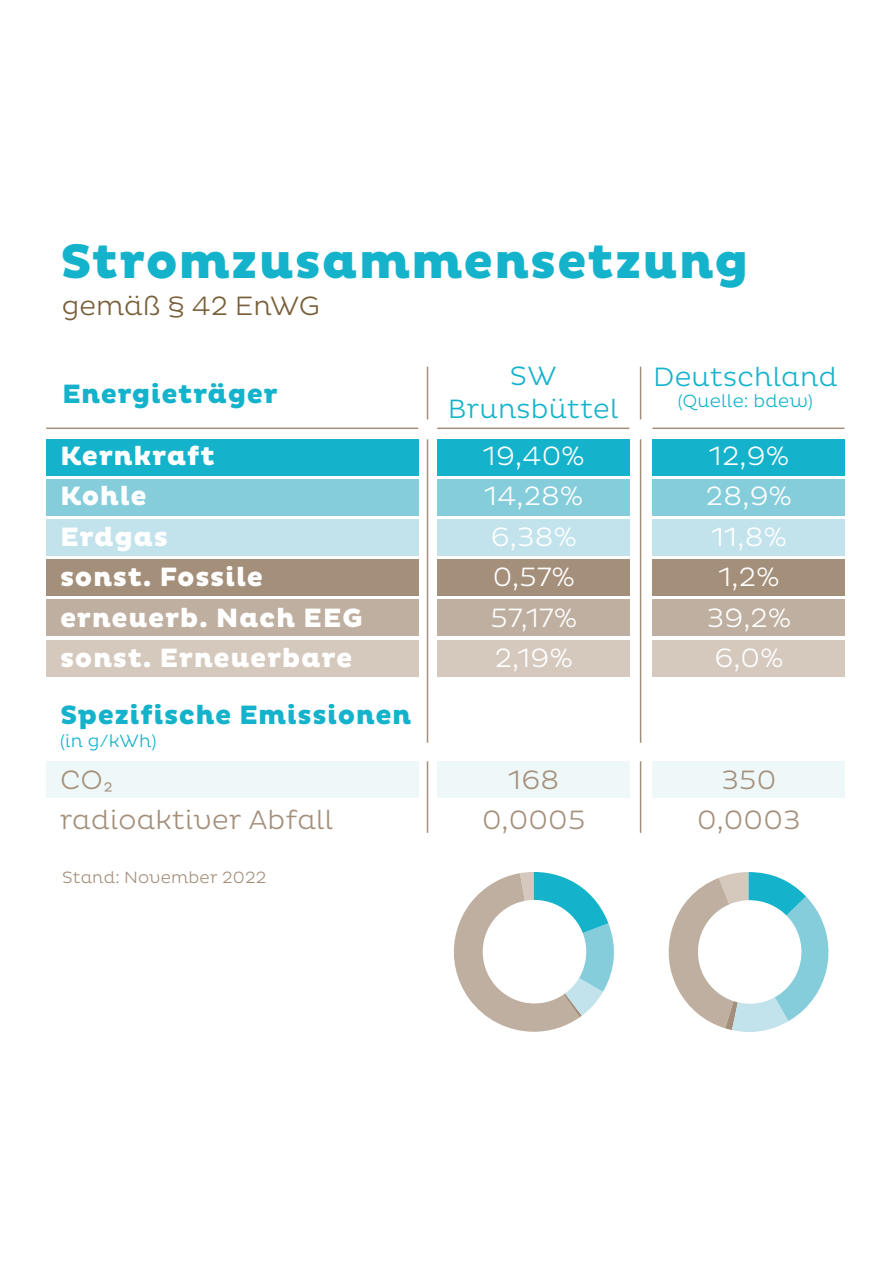
<style>
.page{position:relative;width:893px;height:1263px;background:#fff}
.page>*{position:absolute;margin:0;border:0;box-sizing:border-box;transform-origin:0 0}
.t1{font:800 49.5px "Pluto";letter-spacing:.015em;color:#14b3cb}
.t2{font:300 28.8px "Pluto";color:#a48f7a}
.t3{font:800 27px "Pluto";letter-spacing:.025em;color:#fff}
.t4{font:300 27px "Pluto";letter-spacing:.01em;color:#fff}
.t5{font:300 27px "Pluto";letter-spacing:.01em;color:#a48f7a}
.t6{font:800 27px "Pluto";letter-spacing:.02em;color:#14b3cb}
.t7{font:300 27px/32.4px "Pluto";letter-spacing:.01em;color:#14b3cb;text-align:center}
.t8{font:300 27px "Pluto";color:#795f39}
.t9{font:300 18px "Pluto";letter-spacing:.01em;color:#14b3cb}
.t10{font:300 16.65px "Pluto";letter-spacing:.01em;color:#a48f7a}
</style>
<div class="page">
<div style="left:46px;top:439px;width:372px;height:36px;background:#14b3cb"></div>
<div style="left:46px;top:479px;width:372px;height:37px;background:#86cddc"></div>
<div style="left:46px;top:560px;width:372px;height:36px;background:#a48f7a"></div>
<div style="left:46px;top:600px;width:372px;height:36px;background:#bfafa0"></div>
<div style="left:46px;top:640px;width:372px;height:36px;background:#d5c9be"></div>
<div style="left:437px;top:439px;width:192px;height:36px;background:#14b3cb"></div>
<div style="left:437px;top:479px;width:192px;height:37px;background:#86cddc"></div>
<div style="left:437px;top:560px;width:192px;height:36px;background:#a48f7a"></div>
<div style="left:437px;top:600px;width:192px;height:36px;background:#bfafa0"></div>
<div style="left:652px;top:439px;width:192px;height:36px;background:#14b3cb"></div>
<div style="left:652px;top:479px;width:192px;height:37px;background:#86cddc"></div>
<div style="left:46px;top:520px;width:372px;height:36px;background:#c2e3ec"></div>
<div style="left:437px;top:520px;width:192px;height:36px;background:#c2e3ec"></div>
<div style="left:652px;top:520px;width:192px;height:36px;background:#c2e3ec"></div>
<div style="left:46px;top:761px;width:372px;height:36px;background:#eff8f9"></div>
<div style="left:437px;top:761px;width:192px;height:36px;background:#eff8f9"></div>
<div style="left:652px;top:761px;width:192px;height:36px;background:#eff8f9"></div>
<div style="left:652px;top:560px;width:192px;height:36px;background:#a48f7a"></div>
<div style="left:652px;top:600px;width:192px;height:36px;background:#bfafa0"></div>
<div style="left:437px;top:640px;width:192px;height:36px;background:#d5c9be"></div>
<div style="left:652px;top:640px;width:192px;height:36px;background:#d5c9be"></div>
<hr style="left:46px;top:428px;width:372px;height:1px;background:#a48f7a">
<hr style="left:437px;top:428px;width:192px;height:1px;background:#a48f7a">
<hr style="left:652px;top:428px;width:192px;height:1px;background:#a48f7a">
<hr style="left:427px;top:367px;width:1px;height:52px;background:#a48f7a">
<hr style="left:427px;top:761px;width:1px;height:72px;background:#a48f7a">
<hr style="left:427px;top:439px;width:1px;height:304px;background:#a48f7a">
<hr style="left:640px;top:367px;width:1px;height:52px;background:#a48f7a">
<hr style="left:640px;top:761px;width:1px;height:72px;background:#a48f7a">
<hr style="left:640px;top:439px;width:1px;height:304px;background:#a48f7a">
<svg style="left:454px;top:872px;width:160px;height:160px"></svg>
<svg style="left:668px;top:872px;width:161px;height:160px"></svg>
<div style="left:483px;top:900px;width:103px;height:103px;background:#fff;border-radius:50%"></div>
<div style="left:698px;top:900px;width:103px;height:104px;background:#fff;border-radius:50%"></div>
<h1 class="t1" style="left:60px;top:233px;width:690px">Stromzusammensetzung</h1>
<p class="t8" style="left:62px;top:290px;width:260px">gemäß § 42 EnWG</p>
<p class="t6" style="left:62px;top:378px;width:217px">Energieträger</p>
<p class="t7" style="left:448px;top:360px;width:172px">SW<br>Brunsbüttel</p>
<p class="t7" style="left:653px;top:360px;width:186px">Deutschland</p>
<p class="t9" style="left:678px;top:391px;width:137px">(Quelle: bdew)</p>
<p class="t3" style="left:60px;top:440px;width:156px">Kernkraft</p>
<p class="t4" style="left:483px;top:440px;width:103px">19,40%</p>
<p class="t4" style="left:709px;top:440px;width:82px">12,9%</p>
<p class="t3" style="left:60px;top:481px;width:88px">Kohle</p>
<p class="t4" style="left:484px;top:481px;width:101px">14,28%</p>
<p class="t4" style="left:706px;top:481px;width:88px">28,9%</p>
<p class="t3" style="left:60px;top:521px;width:110px">Erdgas</p>
<p class="t4" style="left:491px;top:521px;width:88px">6,38%</p>
<p class="t4" style="left:711px;top:521px;width:77px">11,8%</p>
<p class="t3" style="left:60px;top:562px;width:205px">sonst. Fossile</p>
<p class="t4" style="left:493px;top:562px;width:84px">0,57%</p>
<p class="t4" style="left:718px;top:562px;width:63px">1,2%</p>
<p class="t3" style="left:60px;top:602px;width:304px">erneuerb. Nach EEG</p>
<p class="t4" style="left:490px;top:602px;width:88px">57,17%</p>
<p class="t4" style="left:707px;top:602px;width:86px">39,2%</p>
<p class="t3" style="left:60px;top:643px;width:294px">sonst. Erneuerbare</p>
<p class="t4" style="left:495px;top:643px;width:80px">2,19%</p>
<p class="t4" style="left:714px;top:643px;width:71px">6,0%</p>
<p class="t6" style="left:60px;top:700px;width:353px">Spezifische Emissionen</p>
<p class="t9" style="left:60px;top:730px;width:98px">(in g/kWh)</p>
<p class="t5" style="left:60px;top:764px;width:45px">CO</p>
<p class="t5" style="left:508px;top:764px;width:53px">168</p>
<p class="t5" style="left:721px;top:764px;width:56px">350</p>
<p class="t2" style="left:103px;top:779px;width:11px">²</p>
<p class="t5" style="left:60px;top:805px;width:275px">radioaktiver Abfall</p>
<p class="t5" style="left:482px;top:805px;width:105px">0,0005</p>
<p class="t5" style="left:697px;top:805px;width:105px">0,0003</p>
<p class="t10" style="left:62px;top:867px;width:206px">Stand: November 2022</p>
</div>
